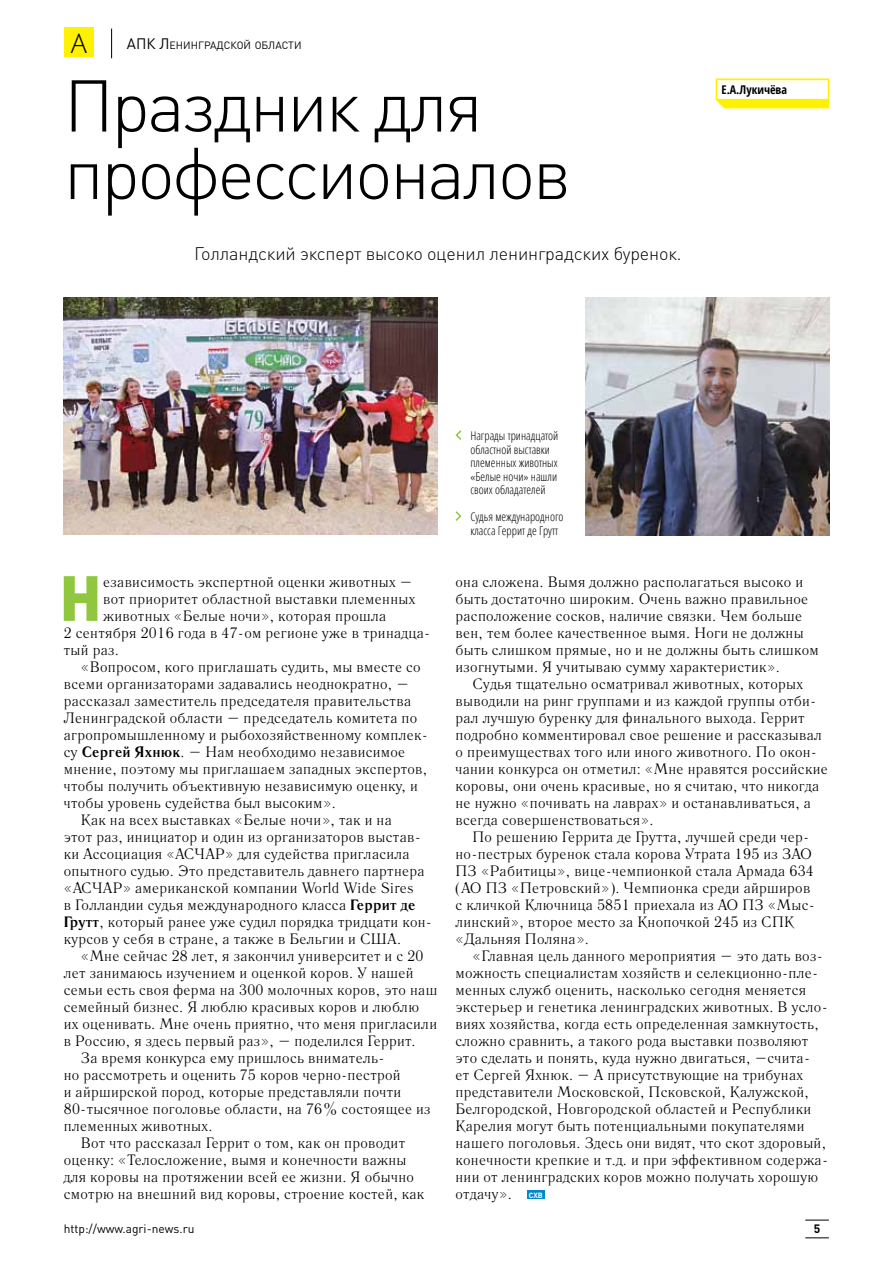
<style>
.page{position:relative;width:893px;height:1263px;background:#fff}
.page>*{position:absolute;margin:0;border:0;box-sizing:border-box;transform-origin:0 0}
.t1{font:300 72px/67.5px "DIN Pro";letter-spacing:-.04em;color:#000}
.t2{font:900 62.7px "DIN Pro";color:#8fc73e}
.t3{font:300 27px "Open Sans";color:#000}
.t4{font:300 18px "DIN Pro";letter-spacing:-.01em;color:#000}
.t5{font:15px/17px "Literaturnaya C";letter-spacing:.02em;color:#000}
.t6{font:300 condensed 12px/13.5px "Open Sans";color:#000}
.t7{font:12px "DIN Pro";color:#000}
.t8{font:700 condensed 12px "Open Sans";color:#000}
.t9{font:700 12px "DIN Pro";color:#000}
.t10{font:10.5px "DIN Pro";color:#000}
.s1{font-size:15px}
.s2{font-weight:700}
.s3{font-family:"DIN Pro";font-weight:700;font-size:7.5px;color:#fff}
</style>
<div class="page">
<div style="left:64px;top:27px;width:30px;height:30px;background:#fff200"></div>
<svg style="left:111px;top:29px;width:1px;height:29px"></svg>
<svg style="left:805px;top:1220px;width:24px;height:1px"></svg>
<svg style="left:805px;top:1237px;width:24px;height:1px"></svg>
<div style="left:527px;top:1190px;width:17px;height:9px;background:#0088ce"></div>
<svg style="left:716px;top:100px;width:113px;height:8px"></svg>
<div style="left:716px;top:79px;width:113px;height:21px;border:2px solid #fff200"></div>
<img style="left:64px;top:298px;width:373px;height:236px">
<img style="left:585px;top:298px;width:244px;height:238px">
<svg style="left:455px;top:430px;width:7px;height:10px"></svg>
<svg style="left:455px;top:511px;width:7px;height:10px"></svg>
<h3 class="t3" style="left:71px;top:24px;width:18px">А</h3>
<p class="t10" style="left:112px;top:38px;width:191px"><span class="s1">АПК Л</span>енинградской области</p>
<h1 class="t1" style="left:64px;top:69px;width:509px">Праздник для профессионалов</h1>
<p class="t4" style="left:194px;top:242px;width:489px">Голландский эксперт высоко оценил ленинградских буренок.</p>
<p class="t8" style="left:722px;top:82px;width:67px">Е.А.Лукичёва</p>
<p class="t6" style="left:470px;top:429px;width:90px">Награды тринадцатой областной выставки племенных животных «Белые ночи» нашли своих обладателей</p>
<p class="t6" style="left:470px;top:510px;width:95px">Судья международного класса Геррит де Грутт</p>
<h2 class="t2" style="left:59px;top:556px;width:44px">Н</h2>
<p class="t5" style="left:103px;top:573px;width:311px">езависимость экспертной оценки животных –</p>
<p class="t5" style="left:103px;top:590px;width:314px">вот приоритет областной выставки племенных</p>
<p class="t5" style="left:103px;top:607px;width:285px">животных «Белые ночи», которая прошла</p>
<p class="t5" style="left:64px;top:624px;width:368px">2 сентября 2016 года в 47-ом регионе уже в тринадца-</p>
<p class="t5" style="left:64px;top:641px;width:57px">тый раз.</p>
<p class="t5" style="left:81px;top:658px;width:341px">«Вопросом, кого приглашать судить, мы вместе со</p>
<p class="t5" style="left:64px;top:675px;width:347px">всеми организаторами задавались неоднократно, –</p>
<p class="t5" style="left:64px;top:692px;width:349px">рассказал заместитель председателя правительства</p>
<p class="t5" style="left:64px;top:709px;width:355px">Ленинградской области – председатель комитета по</p>
<p class="t5" style="left:64px;top:726px;width:366px">агропромышленному и рыбохозяйственному комплек-</p>
<p class="t5" style="left:64px;top:743px;width:343px">су <span class="s2">Сергей Яхнюк</span>. – Нам необходимо независимое</p>
<p class="t5" style="left:64px;top:760px;width:365px">мнение, поэтому мы приглашаем западных экспертов,</p>
<p class="t5" style="left:64px;top:777px;width:356px">чтобы получить объективную независимую оценку, и</p>
<p class="t5" style="left:64px;top:794px;width:273px">чтобы уровень судейства был высоким».</p>
<p class="t5" style="left:81px;top:811px;width:312px">Как на всех выставках «Белые ночи», так и на</p>
<p class="t5" style="left:64px;top:828px;width:359px">этот раз, инициатор и один из организаторов выстав-</p>
<p class="t5" style="left:64px;top:845px;width:347px">ки Ассоциация «АСЧАР» для судейства пригласила</p>
<p class="t5" style="left:64px;top:862px;width:362px">опытного судью. Это представитель давнего партнера</p>
<p class="t5" style="left:64px;top:879px;width:351px">«АСЧАР» американской компании World Wide Sires</p>
<p class="t5" style="left:64px;top:896px;width:353px">в Голландии судья международного класса <span class="s2">Геррит де</span></p>
<p class="t5" style="left:64px;top:913px;width:370px"><span class="s2">Грутт</span>, который ранее уже судил порядка тридцати кон-</p>
<p class="t5" style="left:64px;top:930px;width:339px">курсов у себя в стране, а также в Бельгии и США.</p>
<p class="t5" style="left:81px;top:947px;width:344px">«Мне сейчас 28 лет, я закончил университет и с 20</p>
<p class="t5" style="left:64px;top:964px;width:351px">лет занимаюсь изучением и оценкой коров. У нашей</p>
<p class="t5" style="left:64px;top:981px;width:375px">семьи есть своя ферма на 300 молочных коров, это наш</p>
<p class="t5" style="left:64px;top:999px;width:357px">семейный бизнес. Я люблю красивых коров и люблю</p>
<p class="t5" style="left:64px;top:1016px;width:375px">их оценивать. Мне очень приятно, что меня пригласили</p>
<p class="t5" style="left:64px;top:1033px;width:353px">в Россию, я здесь первый раз», – поделился Геррит.</p>
<p class="t5" style="left:81px;top:1050px;width:305px">За время конкурса ему пришлось вниматель-</p>
<p class="t5" style="left:64px;top:1067px;width:338px">но рассмотреть и оценить 75 коров черно-пестрой</p>
<p class="t5" style="left:64px;top:1084px;width:339px">и айрширской пород, которые представляли почти</p>
<p class="t5" style="left:64px;top:1101px;width:368px">80-тысячное поголовье области, на 76% состоящее из</p>
<p class="t5" style="left:64px;top:1118px;width:150px">племенных животных.</p>
<p class="t5" style="left:81px;top:1135px;width:326px">Вот что рассказал Геррит о том, как он проводит</p>
<p class="t5" style="left:64px;top:1152px;width:344px">оценку: «Телосложение, вымя и конечности важны</p>
<p class="t5" style="left:64px;top:1169px;width:352px">для коровы на протяжении всей ее жизни. Я обычно</p>
<p class="t5" style="left:64px;top:1186px;width:362px">смотрю на внешний вид коровы, строение костей, как</p>
<p class="t7" style="left:64px;top:1221px;width:132px">http://www.agri-news.ru</p>
<p class="t5" style="left:455px;top:573px;width:365px">она сложена. Вымя должно располагаться высоко и быть достаточно широким. Очень важно правильное расположение сосков, наличие связки. Чем больше вен, тем более качественное вымя. Ноги не должны быть слишком прямые, но и не должны быть слишком изогнутыми. Я учитываю сумму характеристик».</p>
<p class="t5" style="left:455px;top:675px;width:374px;text-indent:17px">Судья тщательно осматривал животных, которых выводили на ринг группами и из каждой группы отби&shy;рал лучшую буренку для финального выхода. Геррит подробно комментировал свое решение и рассказывал о преимуществах того или иного животного. По окон&shy;чании конкурса он отметил: «Мне нравятся российские коровы, они очень красивые, но я считаю, что никогда не нужно «почивать на лаврах» и останавливаться, а всегда совершенствоваться».</p>
<p class="t5" style="left:455px;top:828px;width:361px;text-indent:17px">По решению Геррита де Грутта, лучшей среди чер&shy;но-пестрых буренок стала корова Утрата 195 из ЗАО ПЗ «Рабитицы», вице-чемпионкой стала Армада 634 (АО ПЗ «Петровский»). Чемпионка среди айрширов с кличкой Ключница 5851 приехала из АО ПЗ «Мыс&shy;линский», второе место за Кнопочкой 245 из СПК «Дальняя Поляна».</p>
<p class="t5" style="left:455px;top:948px;width:374px;text-indent:17px">«Главная цель данного мероприятия – это дать воз&shy;можность специалистам хозяйств и селекционно-пле&shy;менных служб оценить, насколько сегодня меняется экстерьер и генетика ленинградских животных. В усло&shy;виях хозяйства, когда есть определенная замкнутость, сложно сравнить, а такого рода выставки позволяют это сделать и понять, куда нужно двигаться, –счита-<br>ет Сергей Яхнюк. – А присутствующие на трибунах представители Московской, Псковской, Калужской, Белгородской, Новгородской областей и Республики Карелия могут быть потенциальными покупателями нашего поголовья. Здесь они видят, что скот здоровый, конечности крепкие и т.д. и при эффективном содержа&shy;нии от ленинградских коров можно получать хорошую отдачу». <span class="s3">СХВ</span></p>
<p class="t9" style="left:814px;top:1221px;width:8px">5</p>
</div>
